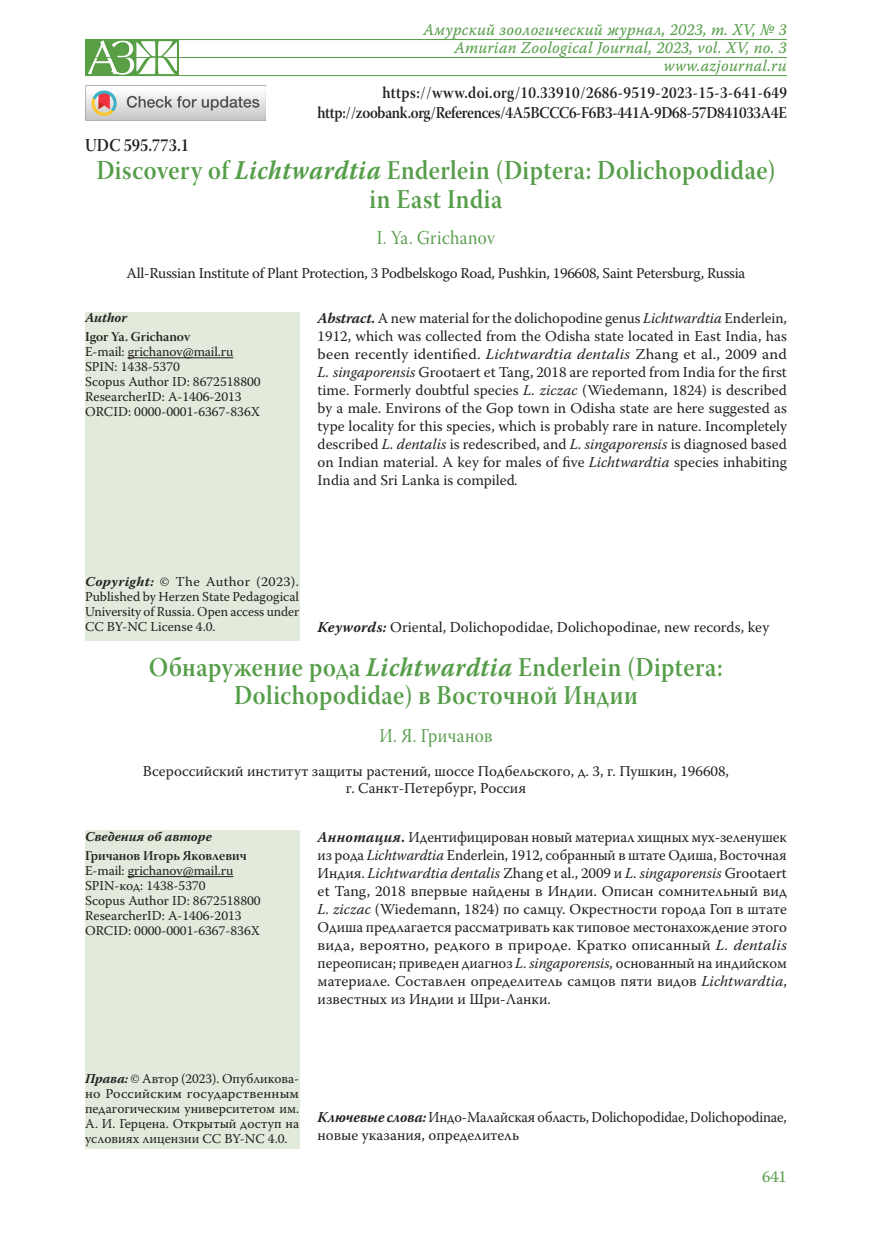
<style>
.page{position:relative;width:872px;height:1234px;background:#fff}
.page>*{position:absolute;margin:0;border:0;box-sizing:border-box;transform-origin:0 0}
.Заголовок_1{font:27px/28.5px "Warnock Pro Semibold Subh";letter-spacing:.02em;color:#559d49;text-align:center;scale:.9 1}
.Заголовок_1-2{font:19.5px "Warnock Pro Subh";letter-spacing:.025em;color:#559d49;scale:.9 1}
.Заголовок_2{font:19.5px "Warnock Pro Subh";letter-spacing:.025em;color:#559d49;scale:.9 1}
.Заголовок_1-3{font:18px "Warnock Pro Semibold Subh";color:#231f20;scale:.9 1}
.colon_right{font:16.5px "Warnock Pro It Capt";letter-spacing:.01em;color:#559d49;scale:.95 1}
.Заголовок_1-4{font:16.5px "Warnock Pro Semibold Subh";letter-spacing:-.02em;color:#231f20;scale:.9 1}
.Заголовок_1-5{font:16.5px "Warnock Pro Semibold Subh";letter-spacing:.025em;color:#231f20;scale:.9 1}
.t1{font:16.5px "Warnock Pro";color:#559d49}
.Annotation{font:15px/18px "Warnock Pro";color:#231f20;text-align:justify}
.Annotation-2{font:15px/18px "Warnock Pro";color:#221e1f;text-align:justify}
.Affiliation{font:15px "Warnock Pro";letter-spacing:-.01em;color:#231f20}
.Annotation-3{font:15px/18px "Warnock Pro";color:#231f20;scale:.95 1}
.Affiliation_info{font:13.5px/15px "Warnock Pro";color:#231f20;text-align:justify}
.Affiliation_info-2{font:13.5px/15px "Warnock Pro";color:#231f20;text-align:justify;scale:1.05 1}
.Affiliation_info-3{font:13.5px "Warnock Pro Semibold Subh";color:#231f20}
.Affiliation_info-4{font:italic 700 13.5px "Warnock Pro";color:#231f20}
.s1{font-family:"Warnock Pro";font-weight:700;font-style:italic}
.s2{font-weight:700;font-style:italic}
.s3{font-style:italic}
.s4{font-weight:700;font-style:italic;color:#231f20}
.s5{font-weight:700;color:#231f20}
.s6{color:#231f20}
.s7{font-style:italic;color:#231f20}
</style>
<div class="page">
<div style="left:85px;top:830px;width:214px;height:318px;background:#e1eadb"></div>
<hr style="left:128px;top:876px;width:105px;height:1px;background:#231f20">
<div style="left:85px;top:312px;width:214px;height:328px;background:#e1eadb"></div>
<hr style="left:128px;top:357px;width:105px;height:1px;background:#231f20">
<img style="left:85px;top:85px;width:180px;height:35px">
<hr style="left:85px;top:39px;width:702px;height:1px;background:#559d49">
<hr style="left:85px;top:57px;width:702px;height:1px;background:#559d49">
<hr style="left:85px;top:75px;width:702px;height:1px;background:#559d49">
<img style="left:85px;top:40px;width:93px;height:35px">
<p class="colon_right" style="left:423px;top:20px;width:384px">Амурский зоологический журнал, 2023, т. XV, № 3</p>
<p class="colon_right" style="left:454px;top:38px;width:351px">Amurian Zoological Journal, 2023, vol. XV, no. 3</p>
<p class="colon_right" style="left:664px;top:56px;width:131px">www.azjournal.ru</p>
<p class="Заголовок_1-5" style="left:382px;top:83px;width:451px">https://www.doi.org/10.33910/2686-9519-2023-15-3-641-649</p>
<p class="Заголовок_1-4" style="left:317px;top:102px;width:523px">http://zoobank.org/References/4A5BCCC6-F6B3-441A-9D68-57D841033A4E</p>
<p class="Заголовок_1-3" style="left:85px;top:134px;width:117px">UDC 595.773.1</p>
<p class="Заголовок_1" style="left:96px;top:155px;width:756px">Discovery of <span class="s1">Lichtwardtia</span> Enderlein (Diptera: Dolichopodidae) in East India</p>
<p class="Заголовок_1-2" style="left:377px;top:227px;width:133px">I. Ya. Grichanov</p>
<p class="Affiliation" style="left:127px;top:264px;width:620px">All-Russian Institute of Plant Protection, 3 Podbelskogo Road, Pushkin, 196608, Saint Petersburg, Russia</p>
<p class="Affiliation_info-4" style="left:85px;top:309px;width:44px">Author</p>
<p class="Affiliation_info-3" style="left:85px;top:328px;width:107px">Igor Ya. Grichanov</p>
<p class="Affiliation_info" style="left:85px;top:344px;width:150px">E-mail: grichanov@mail.ru</p>
<p class="Affiliation_info" style="left:85px;top:359px;width:96px">SPIN: 1438-5370</p>
<p class="Affiliation_info" style="left:85px;top:374px;width:177px">Scopus Author ID: 8672518800</p>
<p class="Affiliation_info" style="left:85px;top:389px;width:158px">ResearcherID: A-1406-2013</p>
<p class="Affiliation_info" style="left:85px;top:404px;width:177px">ORCID: 0000-0001-6367-836X</p>
<p class="Annotation" style="left:317px;top:309px;width:471px"><span class="s2">Abstract.</span> A new material for the dolichopodine genus <span class="s3">Lichtwardtia</span> Enderlein, 1912, which was collected from the Odisha state located in East India, has been recently identified. <span class="s3">Lichtwardtia dentalis</span> Zhang et al., 2009 and <span class="s3">L. singaporensis</span> Grootaert et Tang, 2018 are reported from India for the first time. Formerly doubtful species <span class="s3">L. ziczac</span> (Wiedemann, 1824) is described by a male. Environs of the Gop town in Odisha state are here suggested as type locality for this species, which is probably rare in nature. Incompletely described <span class="s3">L. dentalis</span> is redescribed, and <span class="s3">L. singaporensis</span> is diagnosed based on Indian material. A key for males of five <span class="s3">Lichtwardtia</span> species inhabiting India and Sri Lanka is compiled<span class="s3">.</span></p>
<p class="Affiliation_info-2" style="left:85px;top:573px;width:205px"><span class="s2">Copyright:</span> © The Author (2023).<br>Published by Herzen State Pedagogical University of Russia. Open access under CC BY-NC License 4.0.</p>
<p class="Annotation" style="left:317px;top:618px;width:453px"><span class="s2">Keywords:</span> Oriental, Dolichopodidae, Dolichopodinae, new records, key</p>
<p class="Заголовок_1" style="left:149px;top:652px;width:639px">Обнаружение рода <span class="s1">Lichtwardtia</span> Enderlein (Diptera:<br>Dolichopodidae) в Восточной Индии</p>
<p class="Заголовок_2" style="left:379px;top:724px;width:127px">И. Я. Гричанов</p>
<p class="Affiliation" style="left:143px;top:762px;width:587px">Всероссийский институт защиты растений, шоссе Подбельского, д. 3, г. Пушкин, 196608,</p>
<p class="Affiliation" style="left:346px;top:778px;width:182px">г. Санкт-Петербург, Россия</p>
<p class="Affiliation_info-4" style="left:85px;top:827px;width:128px">Сведения об авторе</p>
<p class="Affiliation_info-3" style="left:85px;top:847px;width:163px">Гричанов Игорь Яковлевич</p>
<p class="Affiliation_info" style="left:85px;top:862px;width:150px">E-mail: grichanov@mail.ru</p>
<p class="Affiliation_info" style="left:85px;top:877px;width:122px">SPIN-код: 1438-5370</p>
<p class="Affiliation_info" style="left:85px;top:892px;width:177px">Scopus Author ID: 8672518800</p>
<p class="Affiliation_info" style="left:85px;top:907px;width:158px">ResearcherID: A-1406-2013</p>
<p class="Affiliation_info" style="left:85px;top:922px;width:177px">ORCID: 0000-0001-6367-836X</p>
<p class="Annotation-2" style="left:317px;top:827px;width:471px"><span class="s4">Аннотация</span><span class="s5">.</span> <span class="s6">И</span>дентифицирован новый материал хищных мух-зеленушек из рода <span class="s3">Lichtwardtia</span> Enderlein, 1912, собранный в штате Одиша, Восточная Индия. <span class="s3">Lichtwardtia dentalis</span> Zhang et al., 2009 и <span class="s3">L. singaporensis</span> Grootaert et Tang, 2018 впервые найдены в Индии. Описан сомнительный вид <span class="s3">L. ziczac</span> (Wiedemann, 1824) по самцу. <span class="s6">Окрестности города Гоп в штате Одиша предлагается рассматривать как типовое местонахождение этого вида, вероятно, редкого в природе. Кратко описанный</span> <span class="s7">L. dentalis </span><span class="s6">переописан; приведен диагноз</span> <span class="s7">L. singaporensis,</span> <span class="s6">основанный на индийском материале. Составлен определитель самцов пяти видов</span> <span class="s7">Lichtwardtia</span><span class="s6">, </span>известных из Индии и Шри-Ланки<span class="s6">.</span></p>
<p class="Affiliation_info" style="left:85px;top:1070px;width:216px"><span class="s2">Права:</span> © Автор (2023). Опубликова&shy;но Российским государственным педагогическим университетом им.<br>А. И. Герцена. Открытый доступ на условиях лицензии CC BY-NC 4.0.</p>
<p class="Annotation-3" style="left:317px;top:1107px;width:495px"><span class="s2">Ключевые слова:</span> Индо-Малайская область, Dolichopodidae, Dolichopodinae, новые указания, определитель</p>
<p class="t1" style="left:762px;top:1166px;width:26px">641</p>
</div>
